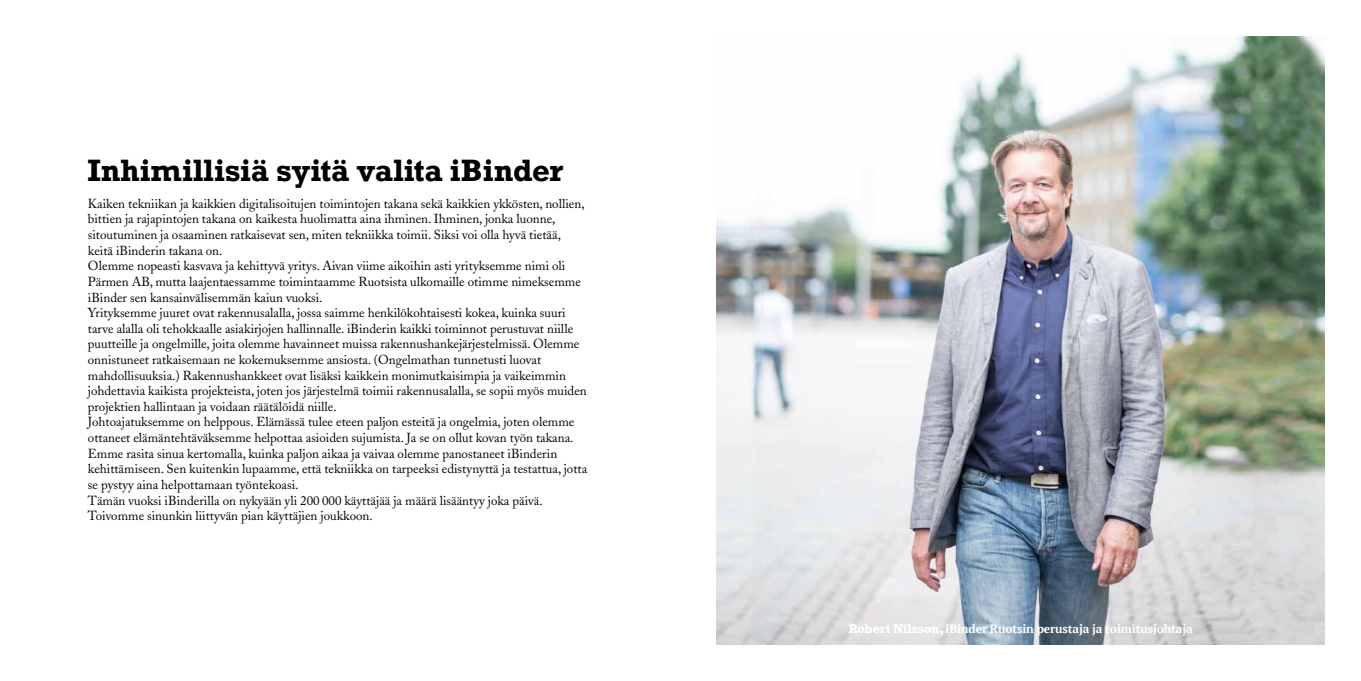
<style>
.page{position:relative;width:1361px;height:681px;background:#fff}
.page>*{position:absolute;margin:0;border:0;box-sizing:border-box;transform-origin:0 0}
.t1{font:700 29px "Rockwell";color:#000}
.t2{font:13px/15.6px "Adobe Caslon";color:#000}
.t3{font:700 12px "PT Serif";letter-spacing:-.01em;color:#fff}
.s1{font-family:"Rockwell"}
</style>
<div class="page">
<img style="left:716px;top:36px;width:609px;height:608px">
<h1 class="t1" style="left:88px;top:151px;width:477px">Inhimillisiä syitä valita iBinder</h1>
<p class="t2" style="left:88px;top:196px;width:501px">Kaiken tekniikan ja kaikkien digitalisoitujen toimintojen takana sekä kaikkien ykkösten, nollien, bittien ja rajapintojen takana on kaikesta huolimatta aina ihminen. Ihminen, jonka luonne, sitoutuminen ja osaaminen ratkaisevat sen, miten tekniikka toimii. Siksi voi olla hyvä tietää, keitä iBinderin takana on.<br>Olemme nopeasti kasvava ja kehittyvä yritys. Aivan viime aikoihin asti yrityksemme nimi oli Pärmen AB, mutta laajentaessamme toimintaamme Ruotsista ulkomaille otimme nimeksemme iBinder sen kansainvälisemmän kaiun vuoksi.<br>Yrityksemme juuret ovat rakennusalalla, jossa saimme henkilökohtaisesti kokea, kuinka suuri tarve alalla oli tehokkaalle asiakirjojen hallinnalle. iBinderin kaikki toiminnot perustuvat niille puutteille ja ongelmille, joita olemme havainneet muissa rakennushankejärjestelmissä. Olemme onnistuneet ratkaisemaan ne kokemuksemme ansiosta. (Ongelmathan tunnetusti luovat mahdollisuuksia.) Rakennushankkeet ovat lisäksi kaikkein monimutkaisimpia ja vaikeimmin johdettavia kaikista projekteista, joten jos järjestelmä toimii rakennusalalla, se sopii myös muiden projektien hallintaan ja voidaan räätälöidä niille.<br>Johtoajatuksemme on helppous. Elämässä tulee eteen paljon esteitä ja ongelmia, joten olemme ottaneet elämäntehtäväksemme helpottaa asioiden sujumista. Ja se on ollut kovan työn takana.<br>Emme rasita sinua kertomalla, kuinka paljon aikaa ja vaivaa olemme panostaneet iBinderin kehittämiseen. Sen kuitenkin lupaamme, että tekniikka on tarpeeksi edistynyttä ja testattua, jotta se pystyy aina helpottamaan työntekoasi.<br>Tämän vuoksi iBinderilla on nykyään yli 200 000 käyttäjää ja määrä lisääntyy joka päivä.<br>Toivomme sinunkin liittyvän pian käyttäjien joukkoon.</p>
<p class="t3" style="left:848px;top:621px;width:346px"><span class="s1">Robert Nilsson,</span> iBinder Ruotsin perustaja ja toimitusjohtaja</p>
</div>
